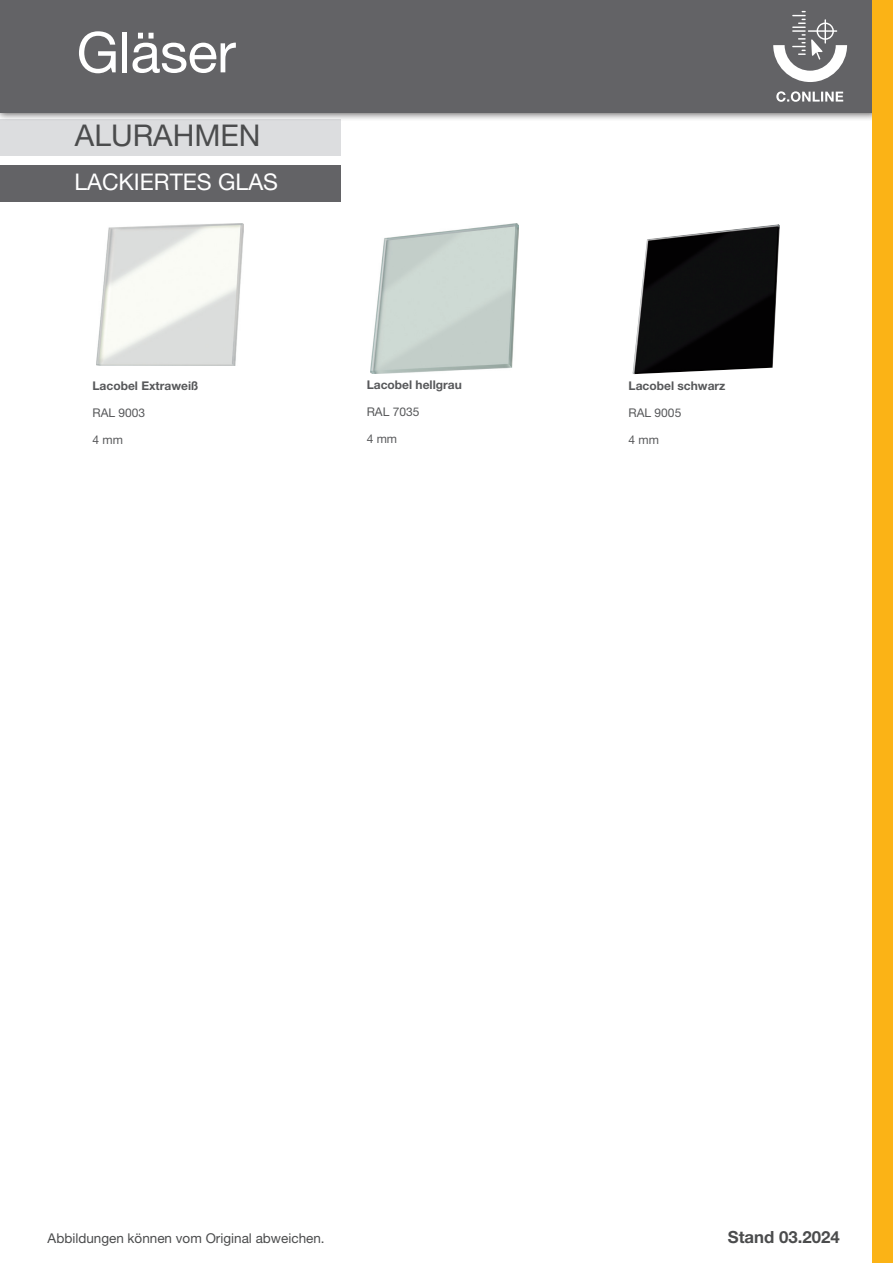
<style>
.page{position:relative;width:893px;height:1263px;background:#fff}
.page>*{position:absolute;margin:0;border:0;box-sizing:border-box;transform-origin:0 0}
.t1{font:56.1px "Helvetica Neue LT Pro";letter-spacing:-.01em;color:#fff}
.t2{font:30px "Helvetica Neue LT Pro";color:#4b4c4d}
.t3{font:22.95px "Helvetica Neue LT Pro";color:#fff}
.t4{font:700 16.8px "Helvetica Neue LT Pro";color:#4b4c4d}
.t5{font:13.5px "Helvetica Neue LT Pro";color:#4b4c4d}
.t6{font:700 12px "Helvetica Neue LT Pro";color:#57585a}
.t7{font:12px "Helvetica Neue LT Pro";color:#57585a}
</style>
<div class="page">
<div style="left:0;top:165px;width:340px;height:37px;background:#636366"></div>
<div style="left:0;top:120px;width:340px;height:36px;background:#dcdddf"></div>
<div style="left:0;top:0;width:883px;height:122px;background:#231f20;opacity:.75"></div>
<div style="left:0;top:0;width:873px;height:113px;background:#636366"></div>
<svg style="left:773px;top:11px;width:74px;height:91px"></svg>
<div style="left:872px;top:0;width:21px;height:1263px;background:#fbb316"></div>
<img style="left:96px;top:224px;width:148px;height:142px">
<img style="left:371px;top:224px;width:147px;height:150px">
<img style="left:633px;top:224px;width:147px;height:150px">
<h1 class="t1" style="left:77px;top:19px;width:161px">Gläser</h1>
<h2 class="t2" style="left:75px;top:118px;width:187px">ALURAHMEN</h2>
<h3 class="t3" style="left:74px;top:168px;width:205px">LACKIERTES GLAS</h3>
<p class="t6" style="left:92px;top:378px;width:107px">Lacobel Extraweiß</p>
<p class="t7" style="left:92px;top:405px;width:54px">RAL 9003</p>
<p class="t7" style="left:92px;top:432px;width:32px">4 mm</p>
<p class="t6" style="left:367px;top:377px;width:97px">Lacobel hellgrau</p>
<p class="t7" style="left:367px;top:405px;width:54px">RAL 7035</p>
<p class="t7" style="left:367px;top:432px;width:32px">4 mm</p>
<p class="t6" style="left:629px;top:378px;width:98px">Lacobel schwarz</p>
<p class="t7" style="left:629px;top:405px;width:54px">RAL 9005</p>
<p class="t7" style="left:629px;top:432px;width:32px">4 mm</p>
<p class="t5" style="left:48px;top:1230px;width:279px">Abbildungen können vom Original abweichen.</p>
<h3 class="t4" style="left:728px;top:1226px;width:113px">Stand 03.2024</h3>
</div>
